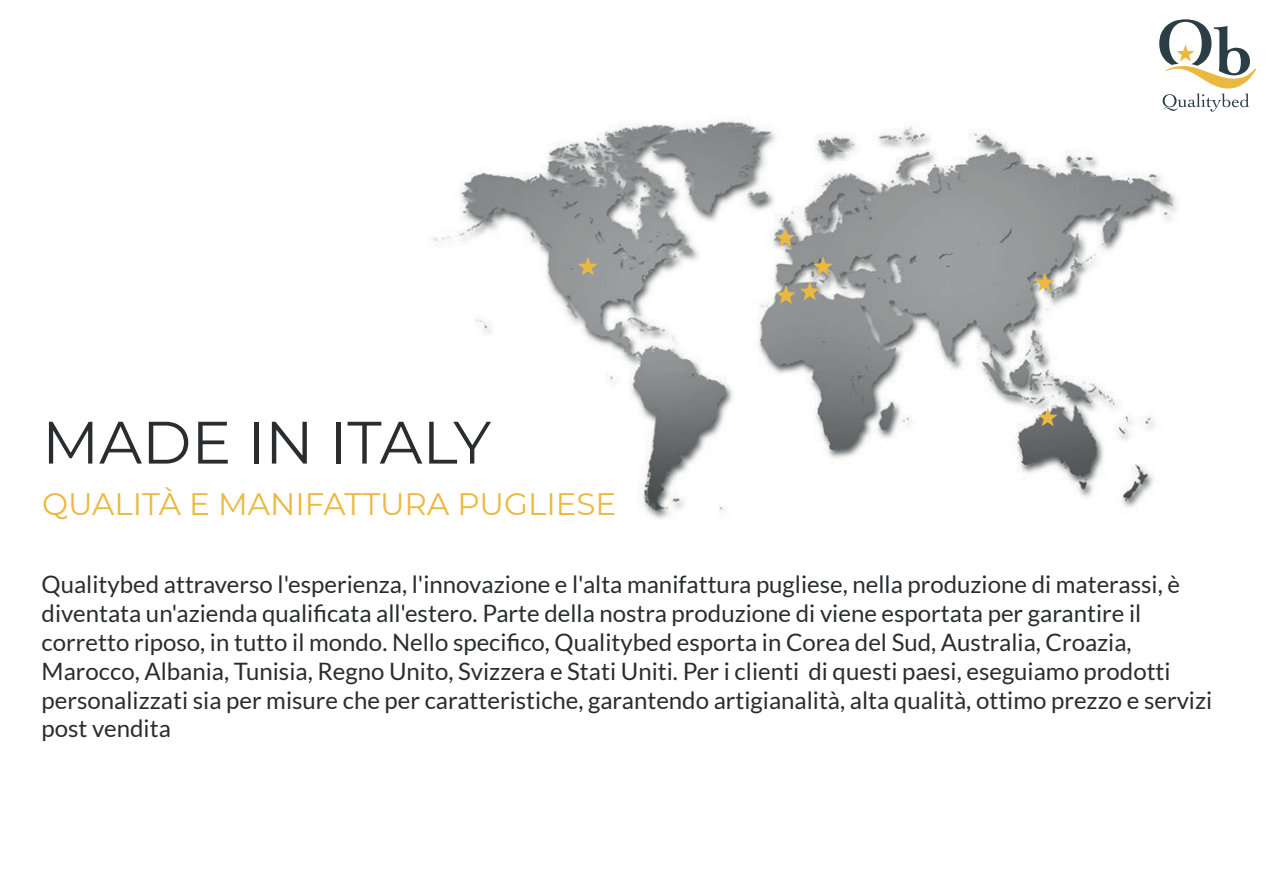
<style>
.page{position:relative;width:1276px;height:893px;background:#fff}
.page>*{position:absolute;margin:0;border:0;box-sizing:border-box;transform-origin:0 0}
.t1{font:59.7px "Montserrat";color:#292d2f}
.t2{font:31.05px "Montserrat";color:#ebb940}
.t3{font:24px/28.8px "Lato";color:#292d2f}
</style>
<div class="page">
<img style="left:429px;top:121px;width:749px;height:398px">
<svg style="left:813px;top:257px;width:19px;height:18px"></svg>
<svg style="left:776px;top:228px;width:19px;height:18px"></svg>
<svg style="left:1035px;top:273px;width:19px;height:18px"></svg>
<svg style="left:1038px;top:408px;width:19px;height:18px"></svg>
<svg style="left:578px;top:257px;width:19px;height:18px"></svg>
<svg style="left:776px;top:282px;width:43px;height:22px"></svg>
<svg style="left:1159px;top:19px;width:97px;height:93px"></svg>
<h1 class="t1" style="left:42px;top:401px;width:450px">MADE IN ITALY</h1>
<p class="t2" style="left:42px;top:483px;width:576px">QUALITÀ E MANIFATTURA PUGLIESE</p>
<p class="t3" style="left:42px;top:570px;width:1172px">Qualitybed attraverso l'esperienza, l'innovazione e l'alta manifattura pugliese, nella produzione di materassi, è diventata un'azienda qualificata all'estero. Parte della nostra produzione di viene esportata per garantire il corretto riposo, in tutto il mondo. Nello specifico, Qualitybed esporta in Corea del Sud, Australia, Croazia, Marocco, Albania, Tunisia, Regno Unito, Svizzera e Stati Uniti. Per i clienti di questi paesi, eseguiamo prodotti personalizzati sia per misure che per caratteristiche, garantendo artigianalità, alta qualità, ottimo prezzo e servizi post vendita</p>
</div>
